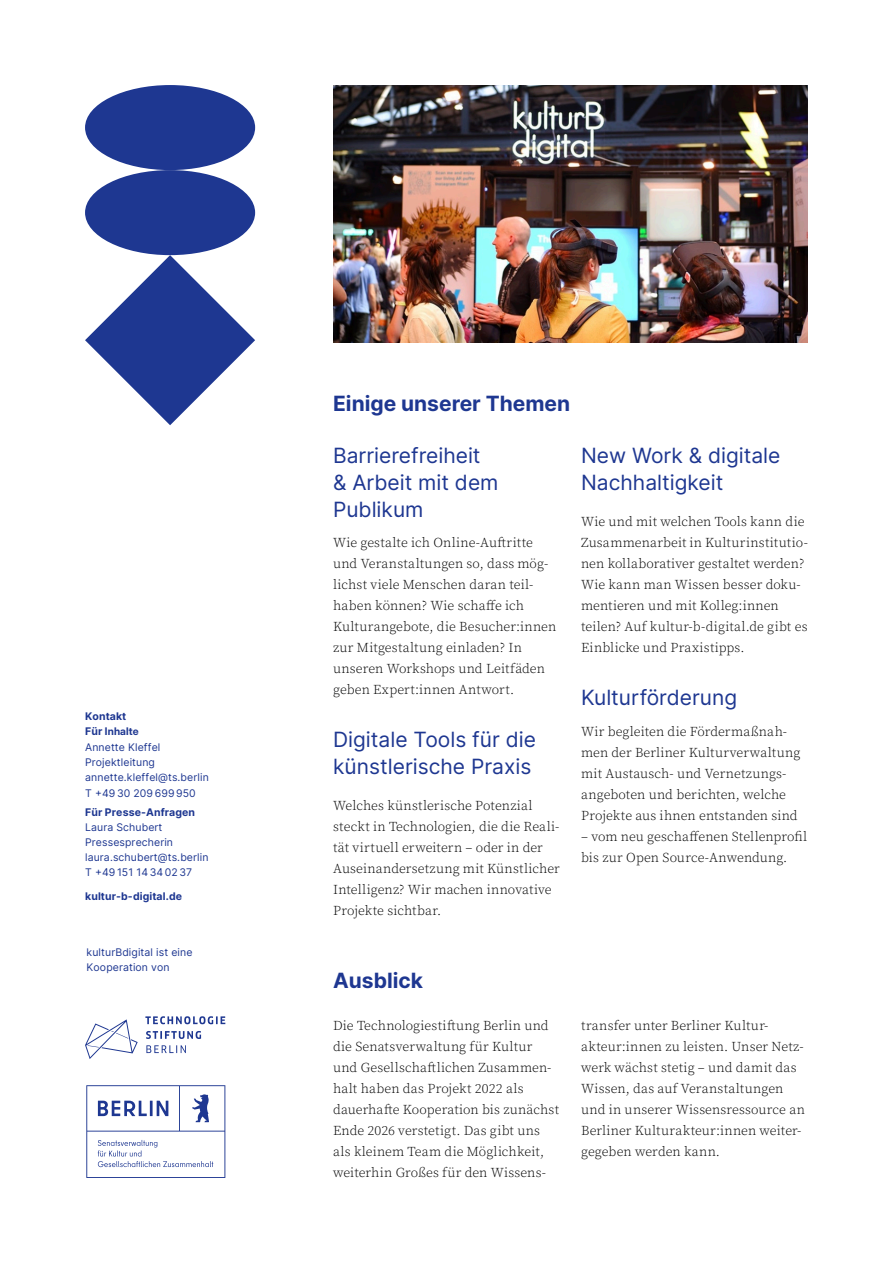
<style>
.page{position:relative;width:893px;height:1263px;background:#fff}
.page>*{position:absolute;margin:0;border:0;box-sizing:border-box;transform-origin:0 0}
.t1{font:21px/27px "Inter";color:#1e3791}
.t2{font:700 21px "Inter";color:#1e3791}
.t3{font:300 13.5px/21px "Source Serif Pro";letter-spacing:.005em;color:#000}
.t4{font:10.5px/15px "Inter";letter-spacing:.01em;color:#1e3791}
.t5{font:700 10.5px "Inter";letter-spacing:.01em;color:#1e3791}
.t6{font:700 10.5px "Inter Display";letter-spacing:.01em;color:#1e3791}
.s1{font-family:"Inter"}
</style>
<div class="page">
<div style="left:85px;top:85px;width:170px;height:85px;background:#1e3791;border-radius:50%"></div>
<div style="left:85px;top:170px;width:170px;height:85px;background:#1e3791;border-radius:50%"></div>
<svg style="left:145px;top:1016px;width:80px;height:37px"></svg>
<svg style="left:85px;top:1019px;width:53px;height:40px"></svg>
<svg style="left:86px;top:1085px;width:139px;height:93px"></svg>
<svg style="left:85px;top:255px;width:170px;height:170px"></svg>
<img style="left:334px;top:85px;width:474px;height:257px">
<p class="t5" style="left:85px;top:708px;width:43px">Kontakt</p>
<p class="t6" style="left:85px;top:723px;width:55px"><span class="s1">Für</span> Inhalte</p>
<p class="t4" style="left:85px;top:739px;width:125px;line-height:15.5px">Annette Kleffel<br>Projektleitung annette.kleffel@ts.berlin<br>T +4930 209699950</p>
<p class="t5" style="left:85px;top:804px;width:111px">Für Presse-Anfragen</p>
<p class="t4" style="left:85px;top:819px;width:125px">Laura Schubert<br>Pressesprecherin laura.schubert@ts.berlin<br>T +49151 14340237</p>
<p class="t5" style="left:85px;top:888px;width:98px">kultur-b-digital.de</p>
<p class="t4" style="left:87px;top:944px;width:107px">kulturBdigital ist eine<br>Kooperation von</p>
<h1 class="t2" style="left:333px;top:388px;width:239px">Einige unserer Themen</h1>
<h1 class="t1" style="left:333px;top:441px;width:167px">Barrierefreiheit &amp; Arbeit mit dem<br>Publikum</h1>
<p class="t3" style="left:333px;top:532px;width:225px">Wie gestalte ich Online-Auftritte und Veranstaltungen so, dass mög&shy;lichst viele Menschen daran teil&shy;haben können? Wie schaffe ich Kulturangebote, die Besucher:innen zur Mitgestaltung einladen? In unseren Workshops und Leitfäden geben Expert:innen Antwort.</p>
<h1 class="t1" style="left:333px;top:725px;width:204px">Digitale Tools für die künstlerische Praxis</h1>
<p class="t3" style="left:333px;top:795px;width:228px">Welches künstlerische Potenzial steckt in Technologien, die die Reali&shy;tät virtuell erweitern – oder in der Auseinandersetzung mit Künstlicher Intelligenz? Wir machen innovative Projekte sichtbar.</p>
<h1 class="t1" style="left:581px;top:441px;width:201px">New Work &amp; digitale<br>Nachhaltigkeit</h1>
<p class="t3" style="left:581px;top:511px;width:228px">Wie und mit welchen Tools kann die Zusammenarbeit in Kulturinstitutio&shy;nen kollaborativer gestaltet werden?<br>Wie kann man Wissen besser doku&shy;mentieren und mit Kolleg:innen teilen? Auf kultur-b-digital.de gibt es Einblicke und Praxistipps.</p>
<h1 class="t1" style="left:581px;top:683px;width:157px">Kulturförderung</h1>
<p class="t3" style="left:581px;top:721px;width:221px">Wir begleiten die Fördermaßnah&shy;men der Berliner Kulturverwaltung mit Austausch- und Vernetzungs&shy;angeboten und berichten, welche Projekte aus ihnen entstanden sind</p>
<p class="t3" style="left:581px;top:826px;width:228px">– vom neu geschaffenen Stellenprofil bis zur Open Source-Anwendung.</p>
<h1 class="t2" style="left:333px;top:965px;width:91px">Ausblick</h1>
<p class="t3" style="left:333px;top:1015px;width:228px">Die Technologiestiftung Berlin und die Senatsverwaltung für Kultur und Gesellschaftlichen Zusammen&shy;halt haben das Projekt 2022 als -dauerhafte Kooperation bis zunächst Ende 2026 verstetigt. Das gibt uns als kleinem Team die Möglichkeit, weiterhin Großes für den Wissens-</p>
<p class="t3" style="left:581px;top:1015px;width:225px">transfer unter Berliner Kultur-- akteur:innen zu leisten. Unser Netz-- werk wächst stetig – und damit das Wissen, das auf Veranstaltungen und in unserer Wissensressource an Berliner Kulturakteur:innen weiter&shy;gegeben werden kann.</p>
</div>
